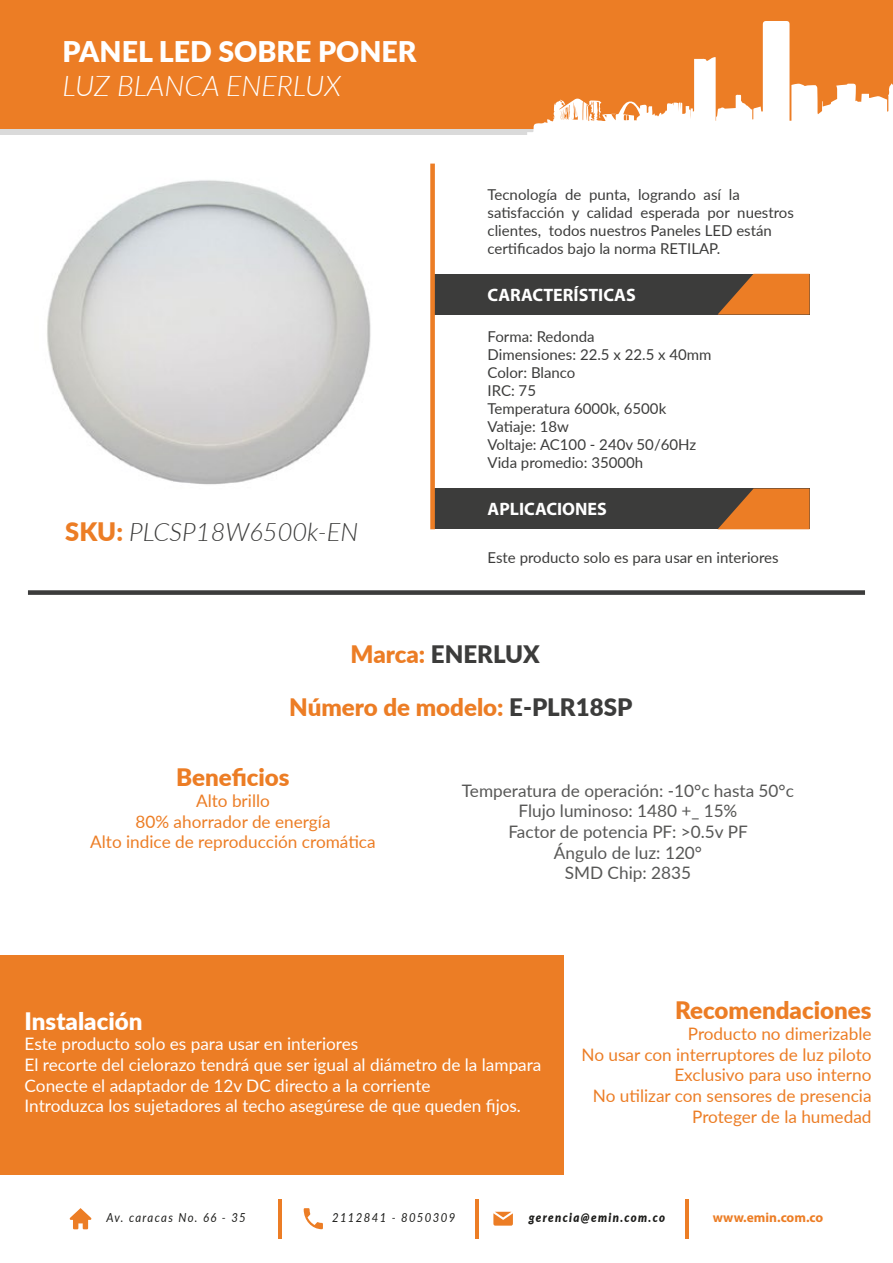
<style>
.page{position:relative;width:893px;height:1263px;background:#fff}
.page>*{position:absolute;margin:0;border:0;box-sizing:border-box;transform-origin:0 0}
.t1{font:900 28.5px "Lato";color:#fff}
.t2{font:italic 300 28.5px "Lato";color:#fff}
.t3{font:italic 300 25.5px "Lato";color:#3c3c3b}
.t4{font:900 24px "Lato";color:#ec7d25}
.t5{font:900 24px "Lato";color:#3c3c3b}
.t6{font:900 24px "Lato";color:#fff}
.t7{font:700 18px "Myriad Pro";color:#fff}
.t8{font:17.25px/20.7px "Lato";color:#fff}
.t9{font:17.25px/20.7px "Lato";color:#ec7d25;text-align:center}
.t10{font:17.25px/20.7px "Lato";color:#575756;text-align:center}
.t11{font:15px/18px "Lato";color:#3c3c3b}
.t12{font:700 13.5px "Myriad Pro";color:#ec7d25}
.t13{font:italic 12.45px "Lato";letter-spacing:.12em;color:#1d1d1b;scale:.92 1}
.t14{font:italic 900 12.45px "Lato";letter-spacing:.12em;color:#1d1d1b;scale:.92 1}
.s1{font-weight:900;font-style:normal;color:#ec7d25}
.s2{color:#ec7d25}
.s3{color:#3c3c3b}
</style>
<div class="page">
<img style="left:47px;top:163px;width:388px;height:367px">
<svg style="left:0;top:128px;width:527px;height:6px;fill:#dadada"></svg>
<div style="left:0;top:0;width:893px;height:128px;background:#ec7d25"></div>
<svg style="left:527px;top:21px;width:366px;height:112px"></svg>
<div style="left:433px;top:274px;width:377px;height:41px;background:#3c3c3b"></div>
<svg style="left:718px;top:274px;width:92px;height:41px"></svg>
<div style="left:433px;top:488px;width:377px;height:41px;background:#3c3c3b"></div>
<svg style="left:718px;top:488px;width:92px;height:41px"></svg>
<div style="left:28px;top:590px;width:837px;height:5px;background:#3c3c3b"></div>
<div style="left:430px;top:164px;width:5px;height:365px;background:#ec7d25"></div>
<svg style="left:304px;top:1208px;width:19px;height:21px"></svg>
<svg style="left:493px;top:1212px;width:20px;height:13px"></svg>
<svg style="left:70px;top:1208px;width:21px;height:21px"></svg>
<hr style="left:278px;top:1199px;width:3px;height:39px;background:#ec7d25">
<hr style="left:476px;top:1199px;width:3px;height:39px;background:#ec7d25">
<hr style="left:686px;top:1199px;width:3px;height:39px;background:#ec7d25">
<div style="left:0;top:956px;width:563px;height:219px;background:#ec7d25"></div>
<h1 class="t1" style="left:63px;top:30px;width:355px">PANEL LED SOBRE PONER</h1>
<h1 class="t2" style="left:63px;top:66px;width:280px">LUZ BLANCA ENERLUX</h1>
<h2 class="t3" style="left:65px;top:514px;width:295px"><span class="s1">SKU:</span> PLCSP18W6500k-EN</h2>
<p class="t11" style="left:488px;top:185px;width:308px">Tecnología de punta, logrando así la satisfacción y calidad esperada por nuestros clientes, todos nuestros Paneles LED están certificados bajo la norma RETILAP.</p>
<p class="t7" style="left:487px;top:283px;width:150px">CARACTERÍSTICAS</p>
<p class="t11" style="left:488px;top:327px;width:226px">Forma: Redonda<br>Dimensiones: 22.5 x 22.5 x 40mm<br>Color: Blanco<br>IRC: 75<br>Temperatura 6000k, 6500k<br>Vatiaje: 18w<br>Voltaje: AC100 - 240v 50/60Hz<br>Vida promedio: 35000h</p>
<p class="t7" style="left:487px;top:498px;width:121px">APLICACIONES</p>
<p class="t11" style="left:488px;top:548px;width:293px">Este producto solo es para usar en interiores</p>
<h3 class="t5" style="left:351px;top:636px;width:191px"><span class="s2">Marca:</span> ENERLUX</h3>
<h3 class="t4" style="left:289px;top:689px;width:345px">Número de modelo: <span class="s3">E-PLR18SP</span></h3>
<h3 class="t4" style="left:176px;top:759px;width:115px">Beneficios</h3>
<p class="t9" style="left:90px;top:790px;width:287px">Alto brillo<br>80% ahorrador de energía<br>Alto indice de reproducción cromática</p>
<p class="t10" style="left:462px;top:779px;width:333px">Temperatura de operación: -10°c hasta 50°c<br>Flujo luminoso: 1480 +_ 15%<br>Factor de potencia PF: &gt;0.5v PF<br>Ángulo de luz: 120°<br>SMD Chip: 2835</p>
<h3 class="t6" style="left:25px;top:1003px;width:119px">Instalación</h3>
<p class="t8" style="left:25px;top:1033px;width:518px">Este producto solo es para usar en interiores<br>El recorte del cielorazo tendrá que ser igual al diámetro de la lampara Conecte el adaptador de 12v DC directo a la corriente<br>Introduzca los sujetadores al techo asegúrese de que queden fijos.</p>
<h3 class="t4" style="left:675px;top:992px;width:198px">Recomendaciones</h3>
<p class="t9" style="left:581px;top:1023px;width:292px;text-align:right">Producto no dimerizable<br>No usar con interruptores de luz piloto<br>Exclusivo para uso interno<br>No utilizar con sensores de presencia<br>Proteger de la humedad</p>
<p class="t13" style="left:106px;top:1209px;width:153px">Av. caracas No. 66 - 35</p>
<p class="t13" style="left:332px;top:1209px;width:135px">2112841 - 8050309</p>
<p class="t14" style="left:529px;top:1208px;width:150px">gerencia@emin.com.co</p>
<p class="t12" style="left:713px;top:1209px;width:112px">www.emin.com.co</p>
</div>
